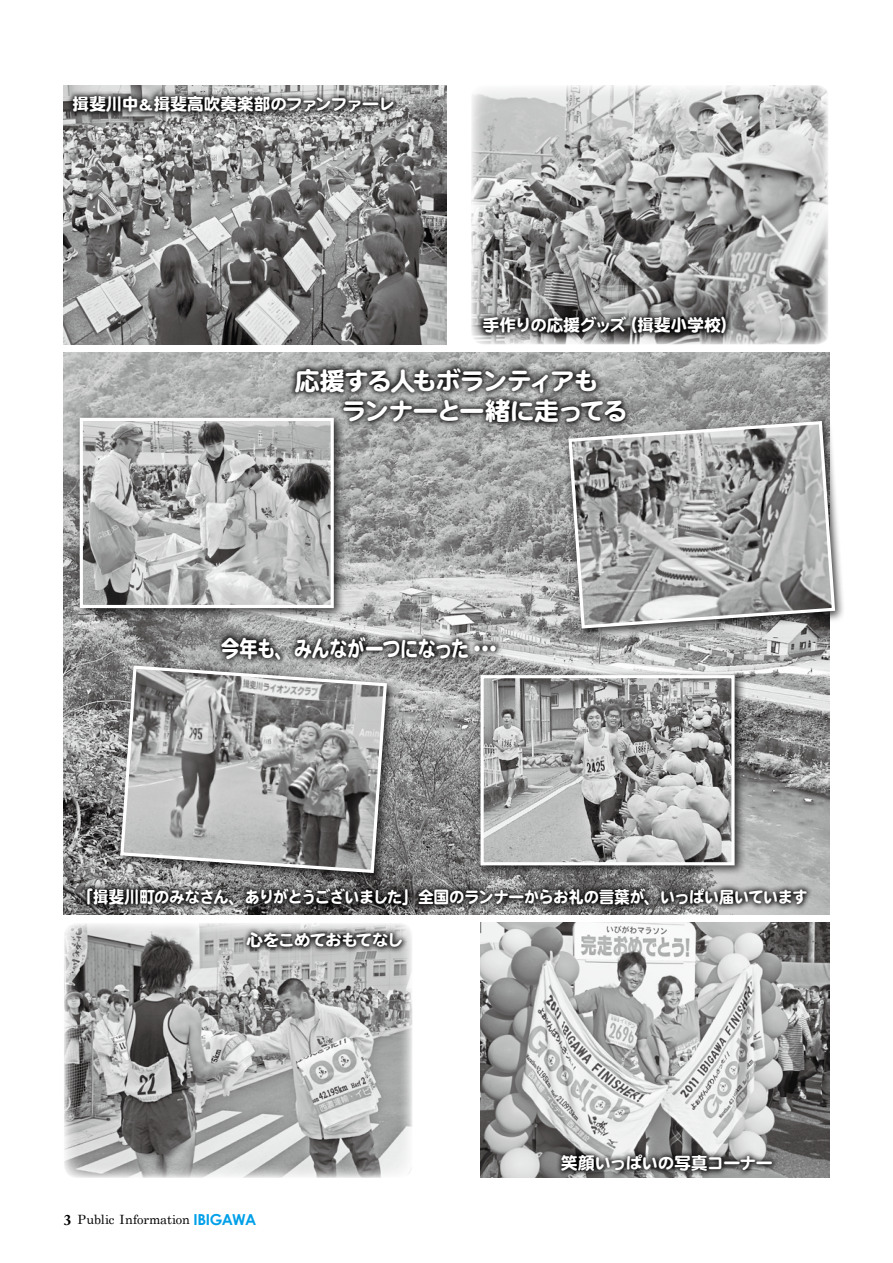
<style>
.page{position:relative;width:893px;height:1263px;background:#fff}
.page>*{position:absolute;margin:0;border:0;box-sizing:border-box;transform-origin:0 0}
.t1{font:25.5px/29.7px "DF Maru Gothic Std W9";letter-spacing:-.075em;color:#fff;text-align:center}
.t2{font:23.4px "DF Maru Gothic Std W9";letter-spacing:-.06em;color:#fff;scale:.8 1}
.t3{font:16.95px "DF Maru Gothic Std W9";letter-spacing:-.055em;color:#fff}
.t4{font:16.95px "DF Maru Gothic Std W9";letter-spacing:-.055em;color:#fff;scale:.93 1}
.t5{font:16.95px "DF Maru Gothic Std W9";letter-spacing:-.075em;color:#fff}
.t6{font:700 15.15px "Century Gothic";letter-spacing:-.035em;color:#00a0e9}
.t7{font:700 14.85px "Adobe Caslon Pro";color:#000}
.t8{font:12.75px "Century";letter-spacing:-.01em;color:#000}
</style>
<div class="page">
<img style="left:64px;top:85px;width:383px;height:259px">
<img style="left:471px;top:85px;width:357px;height:259px">
<img style="left:64px;top:353px;width:765px;height:561px">
<div style="left:74px;top:413px;width:271px;height:206px;background:#000;opacity:.75"></div>
<img style="left:84px;top:422px;width:246px;height:182px">
<div style="left:80px;top:418px;width:254px;height:190px;border:3px solid #fff"></div>
<div style="left:475px;top:670px;width:271px;height:207px;background:#000;opacity:.75"></div>
<img style="left:484px;top:679px;width:247px;height:182px">
<div style="left:480px;top:675px;width:255px;height:190px;border:3px solid #fff"></div>
<div style="left:115px;top:660px;width:282px;height:223px;background:#000;opacity:.75"></div>
<svg style="left:119px;top:664px;width:270px;height:211px;background:#9e9e9e"></svg>
<div style="left:563px;top:416px;width:283px;height:223px;background:#000;opacity:.75"></div>
<svg style="left:567px;top:419px;width:270px;height:211px;background:#a2a2a2"></svg>
<img style="left:64px;top:923px;width:349px;height:255px">
<img style="left:480px;top:923px;width:349px;height:255px">
<svg style="left:65px;top:88px;width:333px;height:29px;background:#666667"></svg>
<svg style="left:475px;top:309px;width:256px;height:30px;background:#515151"></svg>
<svg style="left:214px;top:629px;width:287px;height:36px;background:#767676"></svg>
<svg style="left:239px;top:924px;width:168px;height:28px;background:#808080"></svg>
<svg style="left:554px;top:1147px;width:223px;height:29px;background:#646464"></svg>
<svg style="left:287px;top:360px;width:344px;height:67px;background:#6f7070"></svg>
<svg style="left:79px;top:881px;width:733px;height:30px;background:#545454"></svg>
<p class="t3" style="left:72px;top:95px;width:324px">揖斐川中＆揖斐高吹奏楽部のファンファーレ</p>
<p class="t3" style="left:483px;top:316px;width:145px">手作りの応援グッズ</p>
<p class="t3" style="left:620px;top:316px;width:120px">（揖斐小学校(</p>
<h1 class="t1" style="left:265px;top:365px;width:364px">応援する人もボランティアも<br>　　　ランナーと一緒に走ってる</h1>
<h2 class="t2" style="left:221px;top:636px;width:348px">今年も、みんなが一つになった ・・・</h2>
<p class="t4" style="left:77px;top:888px;width:787px">「揖斐川町のみなさん、ありがとうございました」全国のランナーからお礼の言葉が、いっぱい届いています</p>
<p class="t5" style="left:246px;top:931px;width:159px">心をこめておもてなし</p>
<p class="t6" style="left:194px;top:1208px;width:64px">IBIGAWA</p>
<p class="t7" style="left:64px;top:1211px;width:9px">3</p>
<p class="t8" style="left:78px;top:1209px;width:114px">Public Information</p>
<p class="t3" style="left:561px;top:1154px;width:213px">笑顔いっぱいの写真コーナー</p>
</div>
